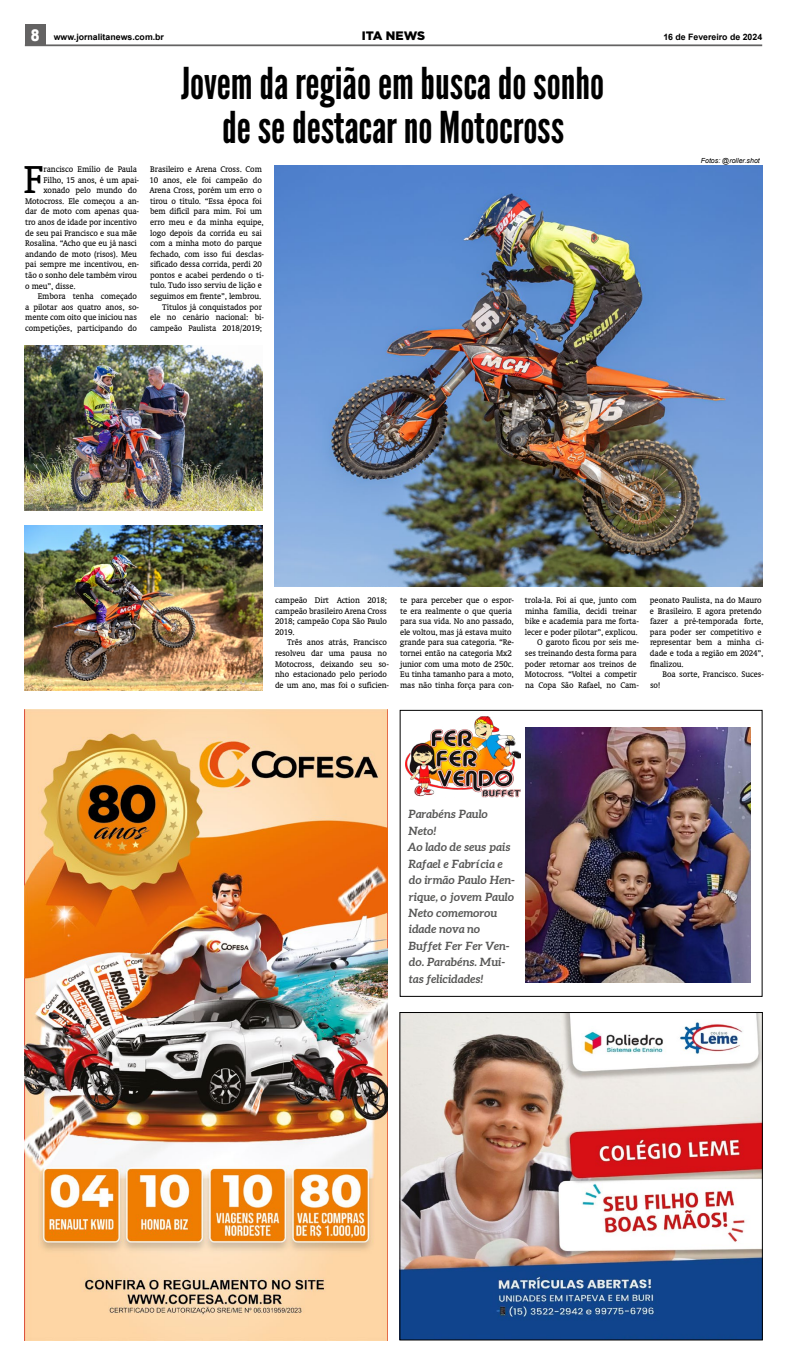
<style>
.page{position:relative;width:787px;height:1365px;background:#fff}
.page>*{position:absolute;margin:0;border:0;box-sizing:border-box;transform-origin:0 0}
.t1{font:44.1px "Oranda BT";color:#000}
.t2{font:43.75px/43.8px "League Gothic";color:#000;text-align:center}
.t3{font:900 12.25px "Gotham";color:#000}
.t4{font:italic 700 11.38px/16.4px "Aleo";color:#575756}
.t5{font:9.19px/10.6px "Oranda BT";letter-spacing:-.01em;color:#000}
.t6{font:700 8.75px "Arial";color:#000}
.t7{font:italic 7px "Arial";color:#000}
.s1{font-weight:900;font-size:16.1px;color:#fff}
</style>
<div class="page">
<div style="left:25px;top:25px;width:21px;height:21px;background:#646363"></div>
<hr style="left:25px;top:44px;width:736px;height:2px;background:#646363">
<img style="left:24px;top:709px;width:363px;height:630px">
<img style="left:401px;top:1014px;width:359px;height:323px">
<div style="left:399px;top:1012px;width:363px;height:327px;border:1px solid #000"></div>
<img style="left:525px;top:727px;width:225px;height:255px">
<img style="left:25px;top:345px;width:237px;height:166px">
<img style="left:274px;top:165px;width:487px;height:421px">
<img style="left:25px;top:525px;width:237px;height:166px">
<img style="left:405px;top:716px;width:115px;height:81px">
<p class="t6" style="left:31px;top:30px;width:135px"><span class="s1">8</span> www.jornalitanews.com.br</p>
<h3 class="t3" style="left:362px;top:29px;width:65px">ITA NEWS</h3>
<p class="t6" style="left:663px;top:30px;width:100px">16 de Fevereiro de 2024</p>
<h1 class="t1" style="left:24px;top:154px;width:21px">F</h1>
<p class="t5" style="left:44px;top:164px;width:95px">rancisco Emílio de Paula</p>
<p class="t5" style="left:44px;top:174px;width:97px">Filho, 15 anos, é um apai-</p>
<p class="t5" style="left:43px;top:185px;width:95px">xonado pelo mundo do</p>
<p class="t5" style="left:25px;top:195px;width:115px">Motocross. Ele começou a an-</p>
<p class="t5" style="left:25px;top:206px;width:115px">dar de moto com apenas qua-</p>
<p class="t5" style="left:25px;top:217px;width:113px">tro anos de idade por incentivo</p>
<p class="t5" style="left:25px;top:227px;width:113px">de seu pai Francisco e sua mãe</p>
<p class="t5" style="left:25px;top:238px;width:113px">Rosalina. “Acho que eu já nasci</p>
<p class="t5" style="left:25px;top:248px;width:113px">andando de moto (risos). Meu</p>
<p class="t5" style="left:25px;top:259px;width:115px">pai sempre me incentivou, en-</p>
<p class="t5" style="left:25px;top:270px;width:113px">tão o sonho dele também virou</p>
<p class="t5" style="left:25px;top:280px;width:52px">o meu”, disse.</p>
<p class="t5" style="left:38px;top:291px;width:101px">Embora tenha começado</p>
<p class="t5" style="left:25px;top:301px;width:115px">a pilotar aos quatro anos, so-</p>
<p class="t5" style="left:25px;top:312px;width:113px">mente com oito que iniciou nas</p>
<p class="t5" style="left:25px;top:322px;width:113px">competições, participando do</p>
<h2 class="t2" style="left:181px;top:62px;width:424px">Jovem da região em busca do sonho de se destacar no Motocross</h2>
<p class="t5" style="left:150px;top:164px;width:113px">Brasileiro e Arena Cross. Com</p>
<p class="t5" style="left:149px;top:174px;width:114px">10 anos, ele foi campeão do</p>
<p class="t5" style="left:149px;top:185px;width:114px">Arena Cross, porém um erro o</p>
<p class="t5" style="left:150px;top:195px;width:113px">tirou o título. “Essa época foi</p>
<p class="t5" style="left:150px;top:206px;width:113px">bem difícil para mim. Foi um</p>
<p class="t5" style="left:150px;top:217px;width:115px">erro meu e da minha equipe,</p>
<p class="t5" style="left:150px;top:227px;width:113px">logo depois da corrida eu sai</p>
<p class="t5" style="left:150px;top:238px;width:113px">com a minha moto do parque</p>
<p class="t5" style="left:150px;top:248px;width:115px">fechado, com isso fui desclas-</p>
<p class="t5" style="left:150px;top:259px;width:113px">sificado dessa corrida, perdi 20</p>
<p class="t5" style="left:150px;top:269px;width:115px">pontos e acabei perdendo o tí-</p>
<p class="t5" style="left:150px;top:280px;width:113px">tulo. Tudo isso serviu de lição e</p>
<p class="t5" style="left:150px;top:291px;width:113px">seguimos em frente”, lembrou.</p>
<p class="t5" style="left:162px;top:301px;width:101px">Títulos já conquistados por</p>
<p class="t5" style="left:150px;top:312px;width:115px">ele no cenário nacional: bi-</p>
<p class="t5" style="left:150px;top:322px;width:113px">campeão Paulista 2018/2019;</p>
<p class="t7" style="left:700px;top:155px;width:60px">Fotos: @roller.shot</p>
<p class="t5" style="left:275px;top:595px;width:114px;text-align:justify">campeão Dirt Action 2018; campeão brasileiro Arena Cross 2018; campeão Copa São Paulo 2019.</p>
<p class="t5" style="left:275px;top:637px;width:115px;text-indent:12px">Três anos atrás, Francisco resolveu dar uma pausa no<br>Motocross, deixando seu so&shy;nho estacionado pelo período de um ano, mas foi o suficien-</p>
<p class="t5" style="left:400px;top:594px;width:116px">te para perceber que o espor&shy;te era realmente o que queria para sua vida. No ano passado, ele voltou, mas já estava muito grande para sua categoria. “Re&shy;tornei então na categoria Mx2 junior com uma moto de 250c.<br>Eu tinha tamanho para a moto, mas não tinha força para con-</p>
<p class="t5" style="left:524px;top:594px;width:115px;text-align:right">trola-la. Foi aí que, junto com minha família, decidi treinar bike e academia para me forta&shy;lecer e poder pilotar”, explicou.<br>O garoto ficou por seis me&shy;ses treinando desta forma para poder retornar aos treinos de<br>Motocross. “Voltei a competir na Copa São Rafael, no Cam-</p>
<p class="t5" style="left:649px;top:594px;width:115px">peonato Paulista, na do Mauro e Brasileiro. E agora pretendo fazer a pré-temporada forte, para poder ser competitivo e representar bem a minha ci&shy;dade e toda a região em 2024”, finalizou.</p>
<p class="t5" style="left:662px;top:669px;width:103px">Boa sorte, Francisco. Suces-</p>
<p class="t5" style="left:649px;top:679px;width:12px">so!</p>
<p class="t4" style="left:407px;top:805px;width:109px">Parabéns Paulo<br>Neto!<br>Ao lado de seus pais<br>Rafael e Fabrícia e do irmão Paulo Hen&shy;rique, o jovem Paulo<br>Neto comemorou idade nova no<br>Buffet Fer Fer Ven&shy;do. Parabéns. Mui&shy;tas felicidades!</p>
</div>
